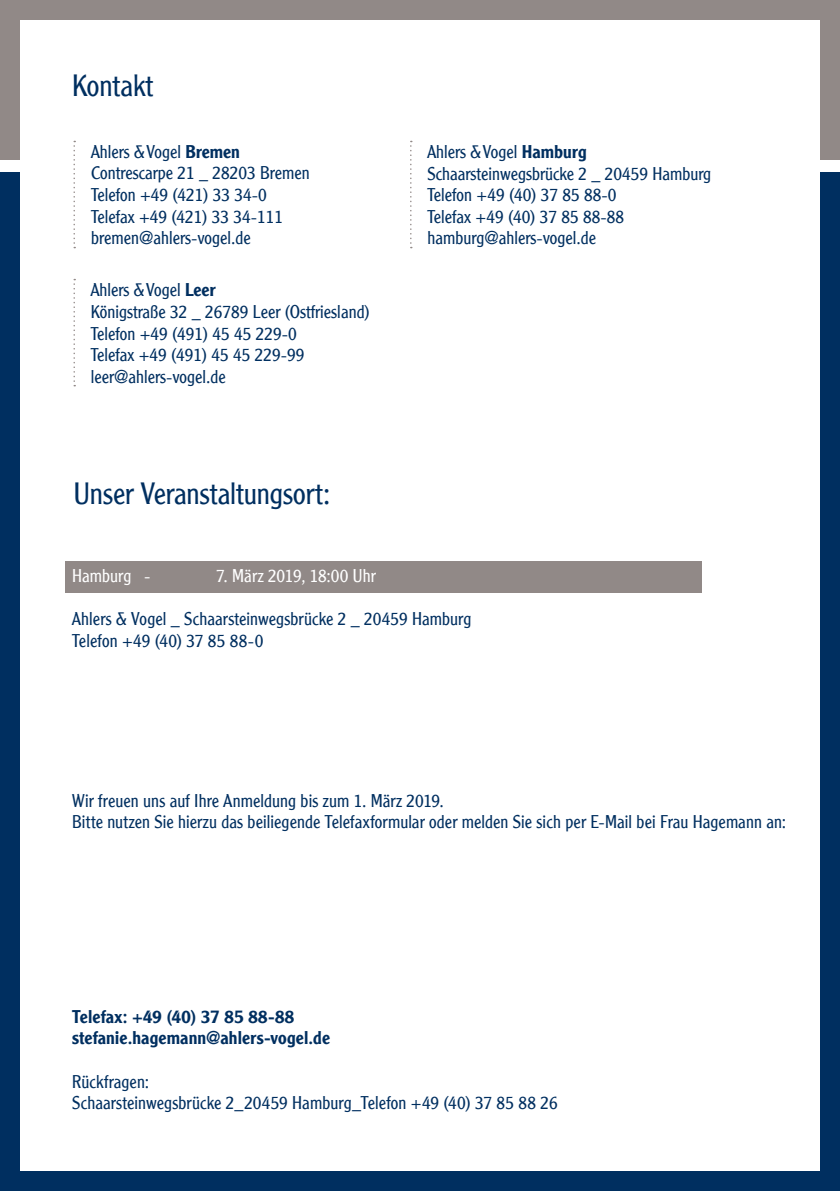
<style>
.page{position:relative;width:840px;height:1191px;background:#fff}
.page>*{position:absolute;margin:0;border:0;box-sizing:border-box;transform-origin:0 0}
.t1{font:300 30px "Clearface Gothic LT";letter-spacing:-.005em;color:#002f60}
.t2{font:300 18px/21.6px "Clearface Gothic LT";color:#002f60}
.t3{font:500 18px/21.6px "Clearface Gothic LT";letter-spacing:.005em;color:#002f60}
.t4{font:300 18px "Clearface Gothic LT";color:#fff}
.s1{font-weight:500}
</style>
<div class="page">
<div style="left:65px;top:561px;width:635px;height:32px;background:#918987"></div>
<svg style="left:73px;top:141px;width:2px;height:107px"></svg>
<svg style="left:410px;top:141px;width:1px;height:107px"></svg>
<svg style="left:73px;top:279px;width:2px;height:107px"></svg>
<div style="left:0;top:10px;width:19px;height:149px;background:#918987"></div>
<div style="left:0;top:0;width:839px;height:19px;background:#918987"></div>
<div style="left:0;top:1171px;width:839px;height:20px;background:#002f60"></div>
<div style="left:0;top:173px;width:19px;height:1018px;background:#002f60"></div>
<div style="left:820px;top:10px;width:19px;height:149px;background:#918987"></div>
<div style="left:820px;top:173px;width:19px;height:1018px;background:#002f60"></div>
<h1 class="t1" style="left:72px;top:67px;width:83px">Kontakt</h1>
<p class="t2" style="left:91px;top:141px;width:220px">Ahlers &amp; Vogel <span class="s1">Bremen<br></span>Contrescarpe 21 _ 28203 Bremen<br>Telefon +49 (421) 33 34-0<br>Telefax +49 (421) 33 34-111 bremen@ahlers-vogel.de</p>
<p class="t2" style="left:427px;top:141px;width:285px">Ahlers &amp; Vogel <span class="s1">Hamburg<br></span>Schaarsteinwegsbrücke 2 _ 20459 Hamburg<br>Telefon +49 (40) 37 85 88-0<br>Telefax +49 (40) 37 85 88-88 hamburg@ahlers-vogel.de</p>
<p class="t2" style="left:91px;top:279px;width:280px">Ahlers &amp; Vogel <span class="s1">Leer<br></span>Königstraße 32 _ 26789 Leer (Ostfriesland)<br>Telefon +49 (491) 45 45 229-0<br>Telefax +49 (491) 45 45 229-99 leer@ahlers-vogel.de</p>
<h1 class="t1" style="left:74px;top:475px;width:257px">Unser Veranstaltungsort:</h1>
<p class="t4" style="left:72px;top:565px;width:80px">Hamburg -</p>
<p class="t4" style="left:216px;top:565px;width:161px">7. März 2019, 18:00 Uhr</p>
<p class="t2" style="left:72px;top:608px;width:401px">Ahlers &amp; Vogel _ Schaarsteinwegsbrücke 2 _ 20459 Hamburg<br>Telefon +49 (40) 37 85 88-0</p>
<p class="t2" style="left:72px;top:789px;width:715px">Wir freuen uns auf Ihre Anmeldung bis zum 1. März 2019.<br>Bitte nutzen Sie hierzu das beiliegende Telefaxformular oder melden Sie sich per E-Mail bei Frau Hagemann an:</p>
<p class="t3" style="left:72px;top:1005px;width:259px">Telefax: +49 (40) 37 85 88-88 stefanie.hagemann@ahlers-vogel.de</p>
<p class="t2" style="left:72px;top:1070px;width:487px">Rückfragen:<br>Schaarsteinwegsbrücke 2_20459 Hamburg_Telefon +49 (40) 37 85 88 26</p>
</div>
